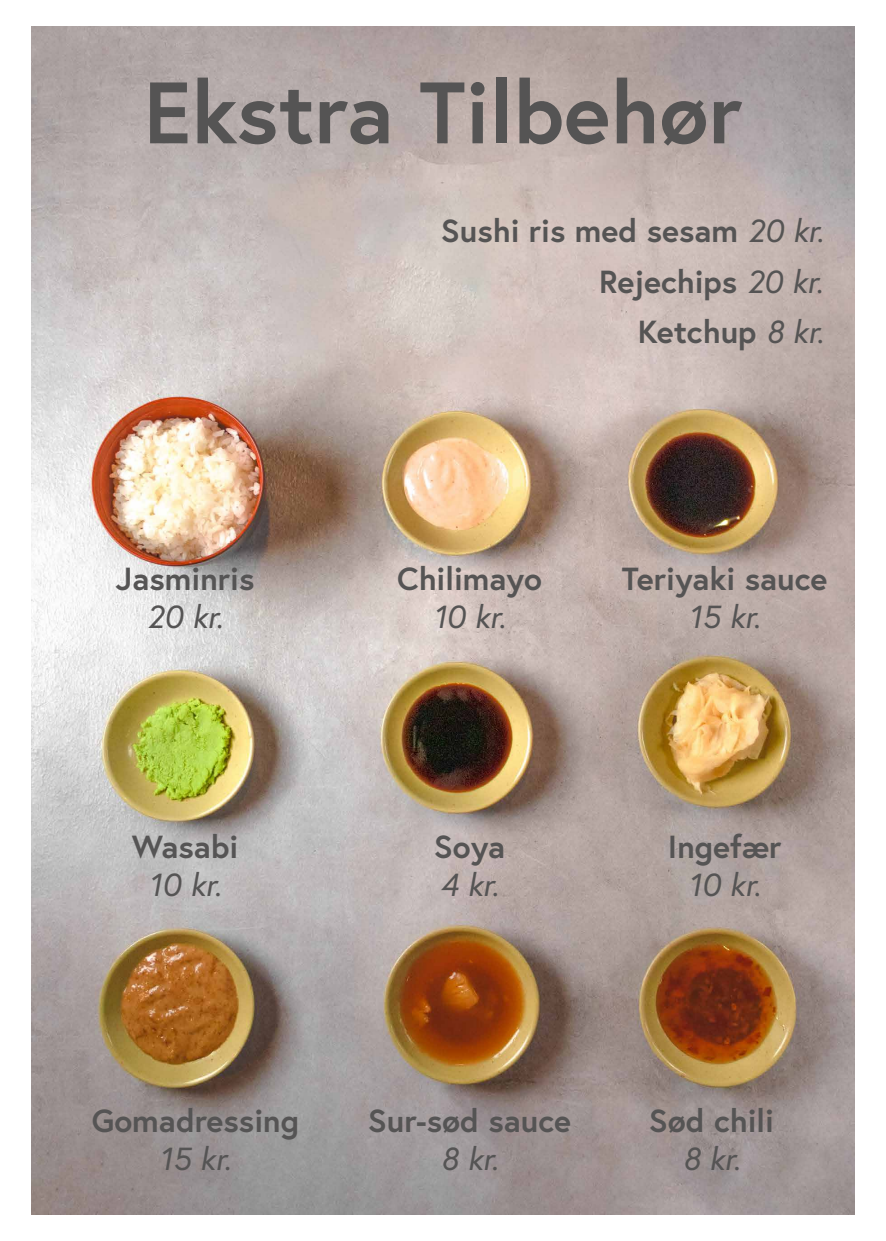
<style>
.page{position:relative;width:886px;height:1241px;background:#fff}
.page>*{position:absolute;margin:0;border:0;box-sizing:border-box;transform-origin:0 0}
.t1{font:700 86.88px "Europa";color:#555454}
.t2{font:700 31.88px/50.5px "Europa";color:#555454;text-align:right}
.t3{font:italic 31.88px "Europa";color:#555454}
.s1{font-weight:400;font-style:italic}
</style>
<div class="page">
<img style="left:31px;top:27px;width:824px;height:1187px">
<h1 class="t1" style="left:144px;top:53px;width:600px">Ekstra Tilbehør</h1>
<p class="t2" style="left:441px;top:205px;width:384px">Sushi ris med sesam <span class="s1">20 kr.</span></p>
<p class="t2" style="left:599px;top:255px;width:226px">Rejechips <span class="s1">20 kr.<br></span>Ketchup <span class="s1">8 kr.</span></p>
<p class="t2" style="left:116px;top:552px;width:140px">Jasminris</p>
<p class="t3" style="left:147px;top:596px;width:78px">20 kr.</p>
<p class="t2" style="left:132px;top:820px;width:108px">Wasabi</p>
<p class="t3" style="left:149px;top:864px;width:74px">10 kr.</p>
<p class="t2" style="left:397px;top:552px;width:146px">Chilimayo</p>
<p class="t3" style="left:433px;top:596px;width:74px">10 kr.</p>
<p class="t2" style="left:622px;top:552px;width:207px">Teriyaki sauce</p>
<p class="t3" style="left:689px;top:596px;width:73px">15 kr.</p>
<p class="t2" style="left:434px;top:820px;width:73px">Soya</p>
<p class="t3" style="left:440px;top:864px;width:60px">4 kr.</p>
<p class="t2" style="left:668px;top:820px;width:115px">Ingefær</p>
<p class="t3" style="left:688px;top:864px;width:74px">10 kr.</p>
<p class="t2" style="left:92px;top:1094px;width:209px">Gomadressing</p>
<p class="t3" style="left:159px;top:1138px;width:73px">15 kr.</p>
<p class="t2" style="left:368px;top:1094px;width:205px">Sur-sød sauce</p>
<p class="t3" style="left:440px;top:1138px;width:60px">8 kr.</p>
<p class="t2" style="left:649px;top:1094px;width:127px">Sød chili</p>
<p class="t3" style="left:682px;top:1138px;width:60px">8 kr.</p>
</div>
